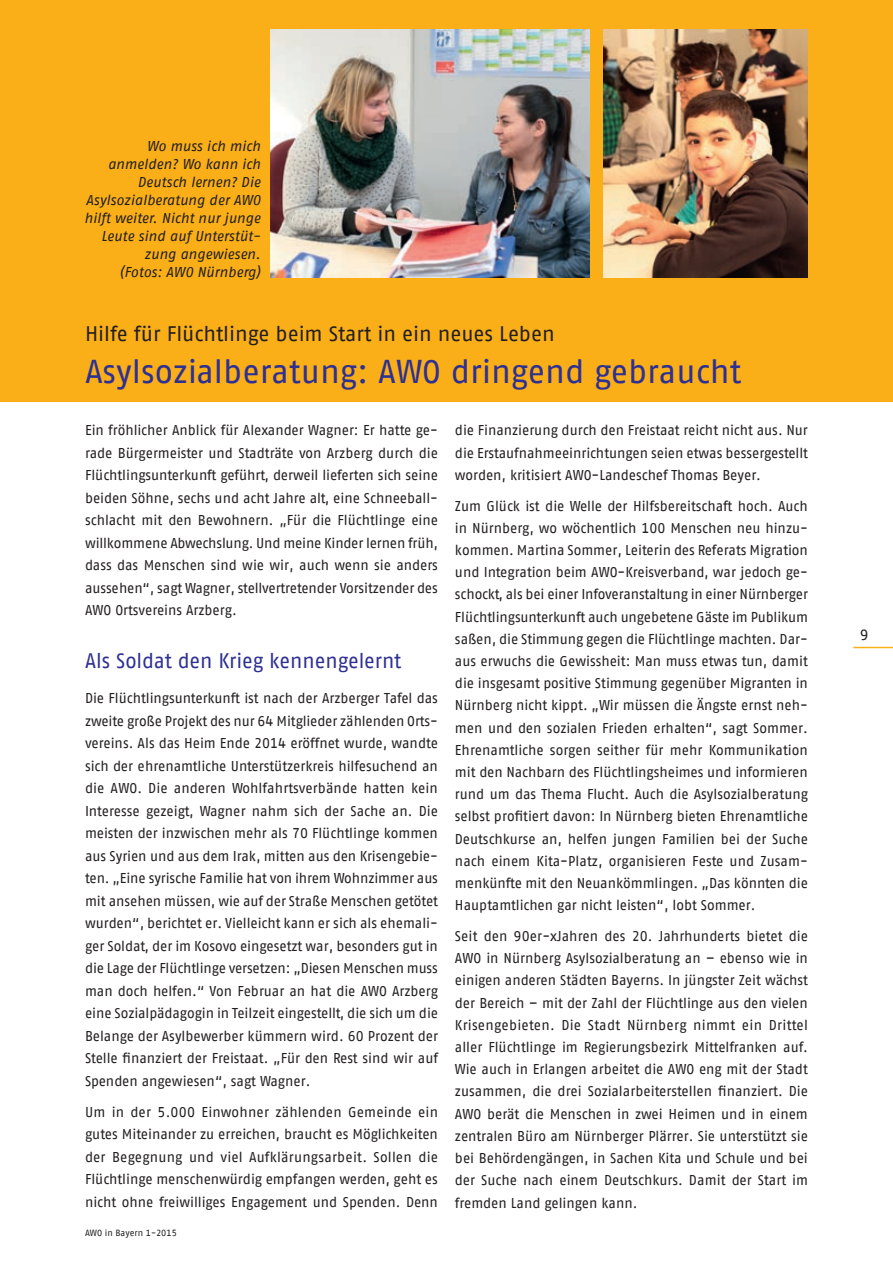
<style>
.page{position:relative;width:893px;height:1263px;background:#fff}
.page>*{position:absolute;margin:0;border:0;box-sizing:border-box;transform-origin:0 0}
.t1{font:33px "AWO Fago Office";color:#2e3092}
.t2{font:21px "AWO Fago Office";color:#231f20}
.t3{font:21px "AWO Fago Office";color:#2e3092}
.t4{font:15px "AWO Fago Office";color:#231f20}
.t5{font:14.25px/22.2px "AWO Fago Office";color:#231f20;text-align:justify}
.t6{font:italic 14.25px/18px "AWO Fago Office";color:#231f20;text-align:right}
.t7{font:9px "AWO Fago Office";color:#231f20}
</style>
<div class="page">
<div style="left:0;top:0;width:893px;height:402px;background:#faaf18"></div>
<img style="left:270px;top:30px;width:320px;height:247px">
<img style="left:604px;top:30px;width:204px;height:247px">
<hr style="left:853px;top:647px;width:40px;height:1px;background:#faaf18">
<p class="t6" style="left:84px;top:137px;width:178px">Wo muss ich mich anmelden? Wo kann ich<br>Deutsch lernen? Die<br>Asylsozialberatung der AWO hilft weiter. Nicht nur junge<br>Leute sind auf Unterstüt&shy;zung angewiesen.<br>(Fotos: AWO Nürnberg)</p>
<h2 class="t2" style="left:85px;top:322px;width:471px">Hilfe für Flüchtlinge beim Start in ein neues Leben</h2>
<h1 class="t1" style="left:85px;top:352px;width:658px">Asylsozialberatung: AWO dringend gebraucht</h1>
<p class="t5" style="left:85px;top:419px;width:355px">Ein fröhlicher Anblick für Alexander Wagner: Er hatte ge&shy;rade Bürgermeister und Stadträte von Arzberg durch die Flüchtlingsunterkunft geführt, derweil lieferten sich seine beiden Söhne, sechs und acht Jahre alt, eine Schneeball&shy;schlacht mit den Bewohnern. „Für die Flüchtlinge eine willkommene Abwechslung. Und meine Kinder lernen früh, dass das Menschen sind wie wir, auch wenn sie anders aussehen“, sagt Wagner, stellvertretender Vorsitzender des AWO Ortsvereins Arzberg.</p>
<h2 class="t3" style="left:85px;top:648px;width:318px">Als Soldat den Krieg kennengelernt</h2>
<p class="t5" style="left:85px;top:687px;width:355px">Die Flüchtlingsunterkunft ist nach der Arzberger Tafel das zweite große Projekt des nur 64 Mitglieder zählenden Orts&shy;vereins. Als das Heim Ende 2014 eröffnet wurde, wandte sich der ehrenamtliche Unterstützerkreis hilfesuchend an die AWO. Die anderen Wohlfahrtsverbände hatten kein Interesse gezeigt, Wagner nahm sich der Sache an. Die meisten der inzwischen mehr als 70 Flüchtlinge kommen aus Syrien und aus dem Irak, mitten aus den Krisengebie&shy;ten. „Eine syrische Familie hat von ihrem Wohnzimmer aus mit ansehen müssen, wie auf der Straße Menschen getötet wurden“, berichtet er. Vielleicht kann er sich als ehemali&shy;ger Soldat, der im Kosovo eingesetzt war, besonders gut in die Lage der Flüchtlinge versetzen: „Diesen Menschen muss man doch helfen.“ Von Februar an hat die AWO Arzberg eine Sozialpädagogin in Teilzeit eingestellt, die sich um die Belange der Asylbewerber kümmern wird. 60 Prozent der Stelle finanziert der Freistaat. „Für den Rest sind wir auf Spenden angewiesen“, sagt Wagner.</p>
<p class="t5" style="left:85px;top:1100px;width:355px">Um in der 5.000 Einwohner zählenden Gemeinde ein gutes Miteinander zu erreichen, braucht es Möglichkeiten der Begegnung und viel Aufklärungsarbeit. Sollen die Flüchtlinge menschenwürdig empfangen werden, geht es nicht ohne freiwilliges Engagement und Spenden. Denn</p>
<p class="t5" style="left:455px;top:419px;width:354px">die Finanzierung durch den Freistaat reicht nicht aus. Nur die Erstaufnahmeeinrichtungen seien etwas bessergestellt worden, kritisiert AWO-Landeschef Thomas Beyer.</p>
<p class="t5" style="left:455px;top:494px;width:355px">Zum Glück ist die Welle der Hilfsbereitschaft hoch. Auch in Nürnberg, wo wöchentlich 100 Menschen neu hinzu&shy;kommen. Martina Sommer, Leiterin des Referats Migration und Integration beim AWO-Kreisverband, war jedoch ge&shy;schockt, als bei einer Infoveranstaltung in einer Nürnberger Flüchtlingsunterkunft auch ungebetene Gäste im Publikum saßen, die Stimmung gegen die Flüchtlinge machten. Dar&shy;aus erwuchs die Gewissheit: Man muss etwas tun, damit die insgesamt positive Stimmung gegenüber Migranten in Nürnberg nicht kippt. „Wir müssen die Ängste ernst neh&shy;men und den sozialen Frieden erhalten“, sagt Sommer.<br>Ehrenamtliche sorgen seither für mehr Kommunikation mit den Nachbarn des Flüchtlingsheimes und informieren rund um das Thema Flucht. Auch die Asylsozialberatung selbst profitiert davon: In Nürnberg bieten Ehrenamtliche Deutschkurse an, helfen jungen Familien bei der Suche nach einem Kita-Platz, organisieren Feste und Zusam&shy;menkünfte mit den Neuankömmlingen. „Das könnten die Hauptamtlichen gar nicht leisten“, lobt Sommer.</p>
<p class="t5" style="left:455px;top:925px;width:355px">Seit den 90er-xJahren des 20. Jahrhunderts bietet die AWO in Nürnberg Asylsozialberatung an – ebenso wie in einigen anderen Städten Bayerns. In jüngster Zeit wächst der Bereich – mit der Zahl der Flüchtlinge aus den vielen Krisengebieten. Die Stadt Nürnberg nimmt ein Drittel aller Flüchtlinge im Regierungsbezirk Mittelfranken auf.<br>Wie auch in Erlangen arbeitet die AWO eng mit der Stadt zusammen, die drei Sozialarbeiterstellen finanziert. Die AWO berät die Menschen in zwei Heimen und in einem zentralen Büro am Nürnberger Plärrer. Sie unterstützt sie bei Behördengängen, in Sachen Kita und Schule und bei der Suche nach einem Deutschkurs. Damit der Start im fremden Land gelingen kann.</p>
<p class="t7" style="left:85px;top:1228px;width:93px">AWO in Bayern 1-2015</p>
<p class="t4" style="left:860px;top:626px;width:10px">9</p>
</div>
